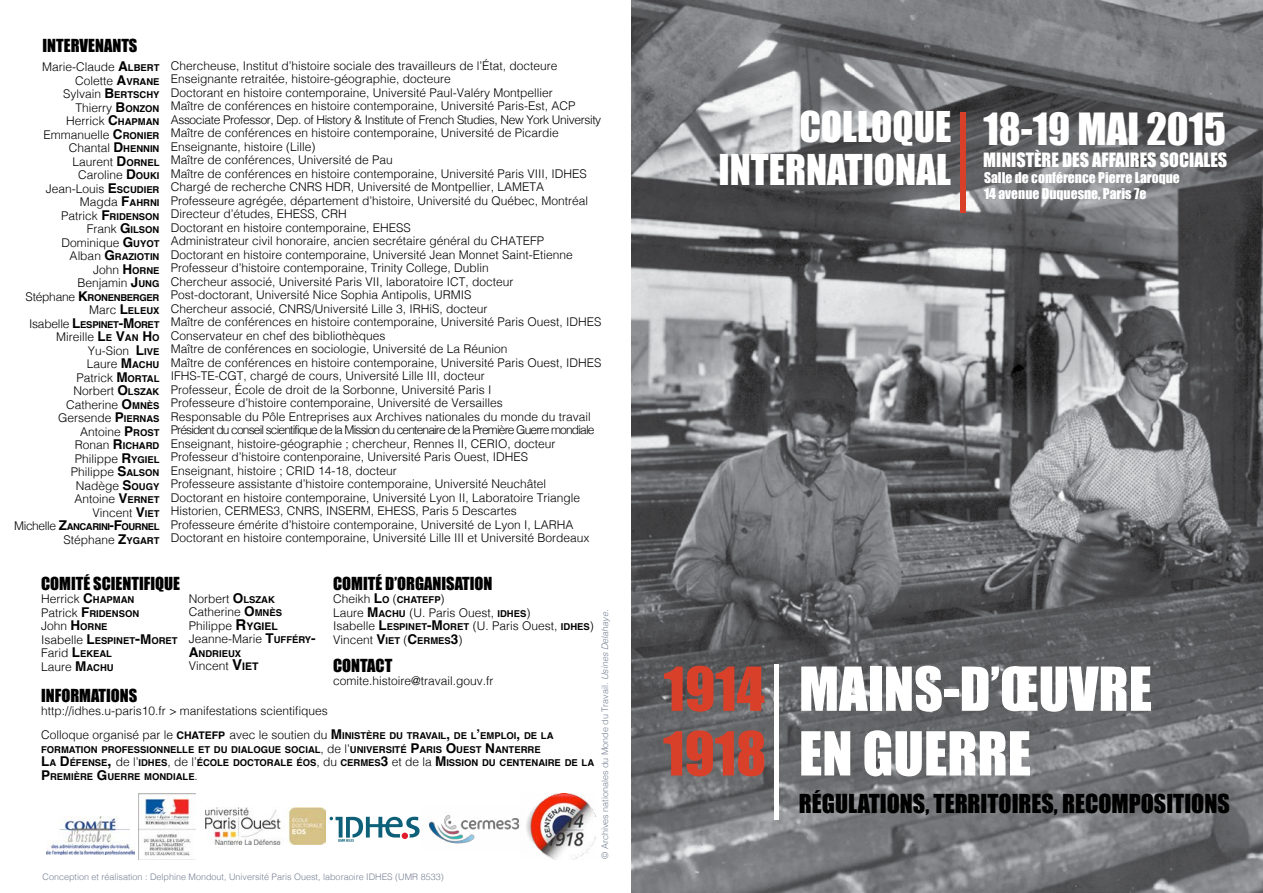
<style>
.page{position:relative;width:1263px;height:893px;background:#fff}
.page>*{position:absolute;margin:0;border:0;box-sizing:border-box;transform-origin:0 0}
.t1{font:56.1px/64.7px "Impact";color:#fff}
.t2{font:56.1px/64.7px "Impact";color:#d8402a}
.t3{font:40.8px "Impact";color:#fff}
.t4{font:39px "Impact";color:#fff}
.t5{font:24px "Impact";color:#000}
.t6{font:18.15px "Impact";color:#fff}
.t7{font:16.5px "Impact";color:#000}
.t8{font:13.65px/16.4px "Impact";color:#fff}
.t9{font:300 12px/13.5px "Helvetica";color:#000;text-align:right}
.t10{font:700 9.45px/13.5px "Helvetica";color:#000}
.t11{font:700 9.45px/13.5px "Helvetica";letter-spacing:-.03em;color:#000;text-align:right}
.t12{font:700 9.45px "Helvetica";letter-spacing:-.045em;color:#000}
.t13{font:300 9px "Helvetica";color:#788295}
.s1{font-weight:700;font-size:13.5px}
.s2{font-weight:700;font-size:9.45px}
.s3{font-weight:300;font-size:12px}
.s4{font-size:13.5px}
.s5{font-size:15px}
.s6{font-weight:700;font-size:15px}
.s7{font-weight:700;font-size:10.5px}
.s8{font-style:italic}
</style>
<div class="page">
<img style="left:631px;top:0;width:632px;height:893px">
<hr style="left:774px;top:664px;width:4px;height:156px;background:#fff">
<img style="left:205px;top:808px;width:120px;height:37px">
<svg style="left:330px;top:817px;width:90px;height:25px"></svg>
<img style="left:46px;top:816px;width:89px;height:38px">
<img style="left:528px;top:793px;width:68px;height:66px">
<img style="left:429px;top:815px;width:99px;height:29px">
<img style="left:139px;top:794px;width:57px;height:64px">
<div style="left:960px;top:112px;width:6px;height:101px;background:#d8402a"></div>
<h3 class="t7" style="left:43px;top:33px;width:14px">INTERVENANTS</h3>
<p class="t9" style="left:42px;top:59px;width:119px">Marie-Claude <span class="s1">A</span><span class="s2">LBERT<br></span>Colette <span class="s1">A</span><span class="s2">VRANE<br></span>Sylvain <span class="s1">B</span> <span class="s2">ERTSCHY<br></span>Thierry <span class="s1">B</span><span class="s2">ONZON<br></span>Herrick <span class="s1">C</span><span class="s2">HAPMAN<br></span>Emmanuelle <span class="s1">C</span><span class="s2">RONIER<br></span>Chantal <span class="s1">D</span><span class="s2">HENNIN<br></span>Laurent <span class="s1">D</span><span class="s2">ORNEL<br></span>Caroline <span class="s1">D</span><span class="s2">OUKI<br></span>Jean-Louis <span class="s1">E</span><span class="s2">SCUDIER<br></span>Magda <span class="s1">F</span><span class="s2">AHRNI</span></p>
<p class="t10" style="left:61px;top:210px;width:100px"><span class="s3">Patrick</span> <span class="s4">F</span>RIDENSON</p>
<p class="t9" style="left:61px;top:221px;width:100px">Frank <span class="s1">G</span> <span class="s2">ILSON<br></span>Dominique <span class="s1">G</span> <span class="s2">UYOT</span></p>
<p class="t10" style="left:70px;top:250px;width:91px"><span class="s3">Alban</span> <span class="s4">G</span> RAZIOTIN</p>
<p class="t9" style="left:78px;top:262px;width:83px">John <span class="s1">H</span><span class="s2">ORNE<br></span>Benjamin <span class="s1">J</span><span class="s2">UNG</span></p>
<p class="t11" style="left:26px;top:291px;width:135px"><span class="s3">Stéphane</span> <span class="s4">K</span>RONENBERGER<br><span class="s3">Marc</span> <span class="s4">L</span>ELEUX<br><span class="s3">Isabelle</span> <span class="s4">L</span>ESPINET<span class="s4">-M</span>ORET</p>
<p class="t9" style="left:56px;top:329px;width:105px">Mireille <span class="s1">L</span><span class="s2">E</span> <span class="s1">V</span><span class="s2">AN</span> <span class="s1">H</span><span class="s2">O<br></span>Yu-Sion <span class="s1">L</span><span class="s2">IVE<br></span>Laure <span class="s1">M</span><span class="s2">ACHU<br></span>Patrick <span class="s1">M</span><span class="s2">ORTAL<br></span>Norbert <span class="s1">O</span><span class="s2">LSZAK<br></span>Catherine <span class="s1">O</span><span class="s2">MNÈS<br></span>Gersende <span class="s1">P</span><span class="s2">IERNAS<br></span>Antoine <span class="s1">P</span> <span class="s2">ROST</span></p>
<p class="t10" style="left:75px;top:439px;width:85px"><span class="s3">Ronan</span> <span class="s4">R</span>ICHARD</p>
<p class="t9" style="left:71px;top:451px;width:90px">Philippe <span class="s1">R</span><span class="s2">YGIEL<br></span>Philippe <span class="s1">S</span><span class="s2">ALSON<br></span>Nadège <span class="s1">S</span><span class="s2">OUGY<br></span>Antoine <span class="s1">V</span><span class="s2">ERNET<br></span>Vincent <span class="s1">V</span><span class="s2">IET</span></p>
<p class="t12" style="left:14px;top:519px;width:147px"><span class="s3">Michelle</span> <span class="s4">Z</span>ANCARINI<span class="s4">-F</span>OURNEL</p>
<p class="t9" style="left:63px;top:532px;width:98px">Stéphane <span class="s1">Z</span><span class="s2">YGART</span></p>
<p class="t9" style="left:171px;top:58px;width:432px;text-align:left">Chercheuse, Institut d’histoire sociale des travailleurs de l’État, docteure Enseignante retraitée, histoire-géographie, docteure<br>Doctorant en histoire contemporaine, Université Paul-Valéry Montpellier<br>Maître de conférences en histoire contemporaine, Université Paris-Est, ACP Associate Professor, Dep. of History &amp; Institute of French Studies, New York University Maître de conférences en histoire contemporaine, Université de Picardie Enseignante, histoire (Lille)<br>Maître de conférences, Université de Pau<br>Maître de conférences en histoire contemporaine, Université Paris VIII, IDHES Chargé de recherche CNRS HDR, Université de Montpellier, LAMETA Professeure agrégée, département d’histoire, Université du Québec, Montréal Directeur d’études, EHESS, CRH<br>Doctorant en histoire contemporaine, EHESS<br>Administrateur civil honoraire, ancien secrétaire général du CHATEFP<br>Doctorant en histoire contemporaine, Université Jean Monnet Saint-Etienne Professeur d’histoire contemporaine, Trinity College, Dublin<br>Chercheur associé, Université Paris VII, laboratoire ICT, docteur<br>Post-doctorant, Université Nice Sophia Antipolis, URMIS<br>Chercheur associé, CNRS/Université Lille 3, IRHiS, docteur<br>Maître de conférences en histoire contemporaine, Université Paris Ouest, IDHES Conservateur en chef des bibliothèques<br>Maître de conférences en sociologie, Université de La Réunion<br>Maître de conférences en histoire contemporaine, Université Paris Ouest, IDHES IFHS-TE-CGT, chargé de cours, Université Lille III, docteur<br>Professeur, École de droit de la Sorbonne, Université Paris I<br>Professeure d’histoire contemporaine, Université de Versailles<br>Responsable du Pôle Entreprises aux Archives nationales du monde du travail Président du conseil scientifique de la Mission du centenaire de la Première Guerre mondiale Enseignant, histoire-géographie ; chercheur, Rennes II, CERIO, docteur Professeur d’histoire contenporaine, Université Paris Ouest, IDHES<br>Enseignant, histoire ; CRID 14-18, docteur<br>Professeure assistante d’histoire contemporaine, Université Neuchâtel Doctorant en histoire contemporaine, Université Lyon II, Laboratoire Triangle Historien, CERMES3, CNRS, INSERM, EHESS, Paris 5 Descartes<br>Professeure émérite d’histoire contemporaine, Université de Lyon I, LARHA Doctorant en histoire contemporaine, Université Lille III et Université Bordeaux</p>
<h3 class="t7" style="left:41px;top:570px;width:18px">COMITÉ</h3>
<h3 class="t7" style="left:93px;top:570px;width:9px">SCIENTIFIQUE</h3>
<p class="t9" style="left:41px;top:591px;width:95px">Herrick <span class="s1">C</span><span class="s2">HAPMAN</span></p>
<p class="t10" style="left:41px;top:607px;width:100px"><span class="s3">Patrick</span> <span class="s4">F</span>RIDENSON</p>
<p class="t9" style="left:41px;top:618px;width:68px">John <span class="s1">H</span><span class="s2">ORNE</span></p>
<p class="t10" style="left:41px;top:634px;width:138px"><span class="s3">Isabelle</span> <span class="s4">L</span>ESPINET<span class="s5">-</span><span class="s4">M</span>ORET</p>
<p class="t9" style="left:41px;top:645px;width:74px;text-align:left">Farid <span class="s1">L</span><span class="s2">EKEAL<br></span>Laure <span class="s1">M</span><span class="s2">ACHU</span></p>
<h3 class="t7" style="left:333px;top:570px;width:18px">COMITÉ</h3>
<h3 class="t7" style="left:385px;top:570px;width:21px">D’ORGANISATION</h3>
<p class="t9" style="left:333px;top:591px;width:262px;text-align:left">Cheikh <span class="s1">L</span><span class="s2">O</span> (<span class="s2">CHATEFP</span>)<br>Laure <span class="s1">M</span><span class="s2">ACHU</span> (U. Paris Ouest, <span class="s2">IDHES</span>)<br>Isabelle <span class="s1">L</span><span class="s2">ESPINET</span><span class="s1">-M</span><span class="s2">ORET</span> (U. Paris Ouest, <span class="s2">IDHES</span>)<br>Vincent <span class="s1">V</span><span class="s2">IET</span> (<span class="s1">C</span><span class="s2">ERMES</span><span class="s1">3</span>)</p>
<p class="t9" style="left:189px;top:591px;width:128px;text-align:left">Norbert <span class="s1">O</span><span class="s2">LSZAK<br></span>Catherine <span class="s1">O</span><span class="s2">MNÈS<br></span>Philippe <span class="s6">R</span><span class="s7">YGIEL<br></span>Jeanne-Marie <span class="s1">T</span><span class="s2">UFFÉRY</span><span class="s1">-</span></p>
<p class="t10" style="left:189px;top:647px;width:54px"><span class="s4">A</span>NDRIEUX</p>
<p class="t9" style="left:189px;top:659px;width:71px">Vincent <span class="s6">V</span><span class="s7">IET</span></p>
<p class="t13" style="left:597px;top:859px;width:251px;rotate:-90deg">© Archives nationales du Monde du Travail. <span class="s8">Usines Delahaye</span>.</p>
<h3 class="t7" style="left:333px;top:652px;width:19px">CONTACT</h3>
<p class="t9" style="left:333px;top:673px;width:162px">comite.histoire@travail.gouv.fr</p>
<h3 class="t7" style="left:41px;top:683px;width:9px">INFORMATIONS</h3>
<p class="t9" style="left:41px;top:704px;width:288px">http://idhes.u-paris10.fr &gt; manifestations scientifiques</p>
<p class="t9" style="left:41px;top:727px;width:514px">Colloque organisé par le <span class="s7">CHATEFP</span> avec le soutien du <span class="s1">M</span><span class="s2">INISTÈRE DU TRAVAIL</span><span class="s1">,</span> <span class="s2">DE L</span><span class="s1">’</span><span class="s2">EMPLOI</span><span class="s1">,</span> <span class="s2">DE LA</span></p>
<p class="t10" style="left:41px;top:743px;width:555px">FORMATION PROFESSIONNELLE ET DU DIALOGUE SOCIAL<span class="s3">, de l’</span>UNIVERSITÉ <span class="s4">P</span>ARIS <span class="s4">O</span>UEST <span class="s4">N</span>ANTERRE<br><span class="s4">L</span>A <span class="s4">D</span>ÉFENSE<span class="s5">,</span> <span class="s3">de l’</span>IDHES<span class="s3">, de l’</span>ÉCOLE DOCTORALE ÉOS<span class="s3">, du</span> CERMES<span class="s4">3</span> <span class="s3">et de la</span> <span class="s4">M</span>ISSION DU CENTENAIRE DE LA<br><span class="s4">P</span>REMIÈRE <span class="s4">G</span> UERRE MONDIALE<span class="s3">.</span></p>
<p class="t13" style="left:43px;top:869px;width:403px">Conception et réalisation : Delphine Mondout, Université Paris Ouest, laboraoire IDHES (UMR 8533)</p>
<h3 class="t4" style="left:799px;top:97px;width:154px">COLLOQUE</h3>
<h3 class="t4" style="left:718px;top:139px;width:234px">INTERNATIONAL</h3>
<h2 class="t3" style="left:983px;top:97px;width:244px">18-19 MAI 2015</h2>
<h3 class="t6" style="left:983px;top:146px;width:246px">MINISTÈRE DES AFFAIRES SOCIALES</h3>
<p class="t8" style="left:984px;top:169px;width:197px">SALLE DE CONFÉRENCE PIERRE LAROQUE<br>14 AVENUE DUQUESNE, PARIS 7E</p>
<h1 class="t2" style="left:663px;top:655px;width:105px">1914<br>1918</h1>
<h1 class="t1" style="left:799px;top:655px;width:355px">MAINS-D’ŒUVRE<br>EN GUERRE</h1>
<h3 class="t5" style="left:799px;top:785px;width:432px">RÉGULATIONS, TERRITOIRES, RECOMPOSITIONS</h3>
</div>
